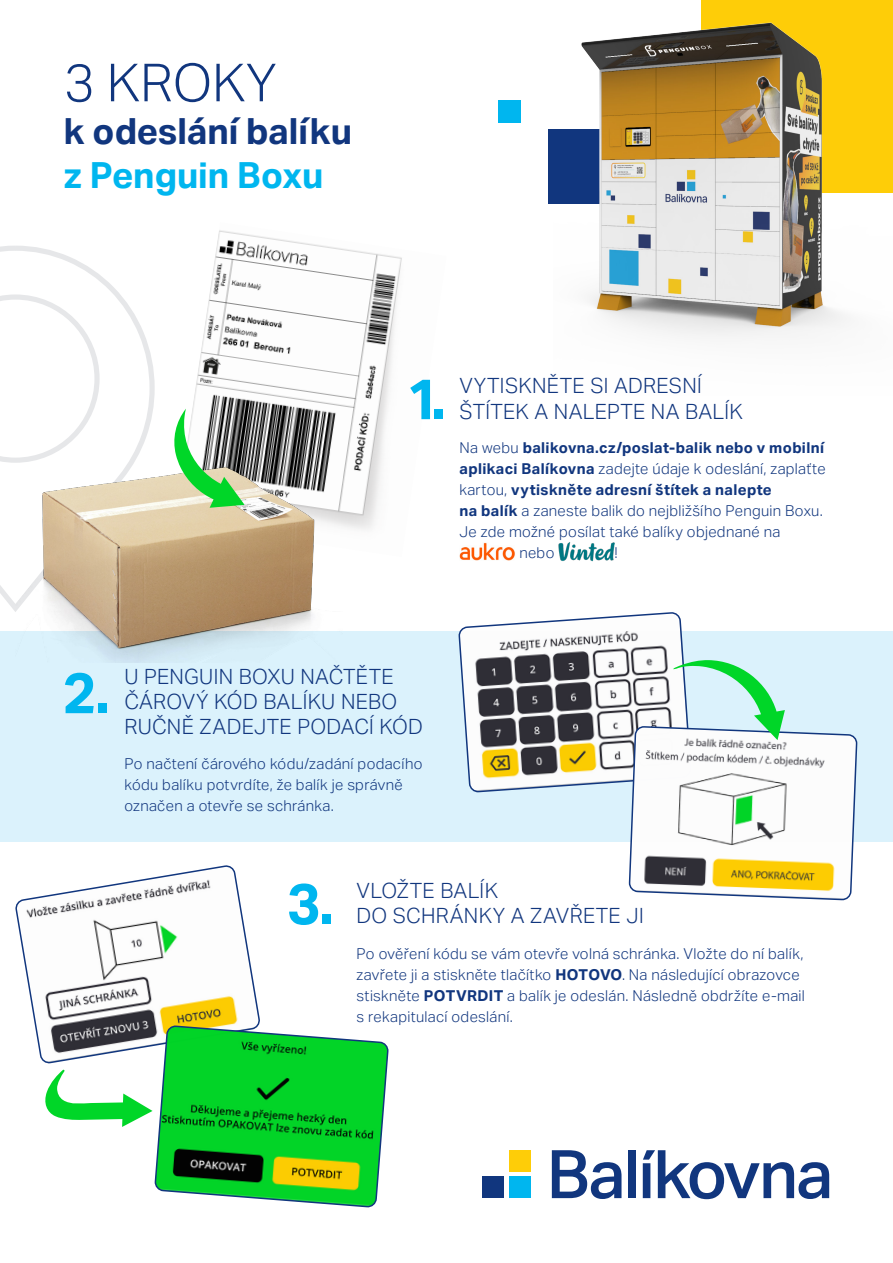
<style>
.page{position:relative;width:893px;height:1263px;background:#fff}
.page>*{position:absolute;margin:0;border:0;box-sizing:border-box;transform-origin:0 0}
.Normální{font:700 57px "Aktiv Grotesk";color:#00b6ef}
.t1{font:300 52.5px "Aktiv Grotesk";color:#11367e}
.t2{font:700 36px/43.2px "Aktiv Grotesk";color:#11367e}
.Normální-2{font:300 21px/25.2px "Aktiv Grotesk";letter-spacing:.015em;color:#11367e}
.Normální-3{font:300 15px/21px "Aktiv Grotesk";letter-spacing:.02em;color:#11367e}
.Normální-4{font:700 15px "Aktiv Grotesk";letter-spacing:.025em;color:#11367e}
.s1{color:#00b6ef}
.s2{font-weight:300}
.s3{font-weight:700}
</style>
<div class="page">
<svg style="left:0;top:246px;width:155px;height:365px"></svg>
<div style="left:549px;top:129px;width:74px;height:74px;background:#11367e"></div>
<div style="left:498px;top:100px;width:23px;height:23px;background:#00b6ef"></div>
<img style="left:554px;top:0;width:339px;height:337px">
<img style="left:192px;top:230px;width:210px;height:300px">
<div style="left:0;top:631px;width:893px;height:211px;background:#dbf2fc"></div>
<img style="left:459px;top:543px;width:56px;height:17px">
<img style="left:558px;top:542px;width:56px;height:20px">
<svg style="left:16px;top:865px;width:244px;height:196px"></svg>
<div style="left:509px;top:1177px;width:22px;height:21px;background:#00b6ef"></div>
<div style="left:483px;top:1177px;width:21px;height:21px;background:#11367e"></div>
<div style="left:509px;top:1150px;width:22px;height:21px;background:#fecd08"></div>
<svg style="left:552px;top:1150px;width:69px;height:49px"></svg>
<div style="left:628px;top:1150px;width:8px;height:48px;background:#11367e"></div>
<svg style="left:643px;top:1150px;width:186px;height:49px"></svg>
<img style="left:15px;top:453px;width:328px;height:210px">
<svg style="left:459px;top:613px;width:399px;height:288px"></svg>
<svg style="left:43px;top:1025px;width:346px;height:183px"></svg>
<svg style="left:172px;top:409px;width:73px;height:99px"></svg>
<p class="t1" style="left:64px;top:52px;width:214px">3 KROKY</p>
<p class="t2" style="left:64px;top:110px;width:290px">k odeslání balíku <span class="s1">z Penguin Boxu</span></p>
<p class="Normální" style="left:406px;top:366px;width:42px">1.</p>
<p class="Normální-2" style="left:459px;top:374px;width:285px">VYTISKNĚTE SI ADRESNÍ<br>ŠTÍTEK A NALEPTE NA BALÍK</p>
<p class="Normální-4" style="left:459px;top:439px;width:366px"><span class="s2">Na webu</span> balikovna.cz/poslat-balik nebo v mobilní</p>
<p class="Normální-3" style="left:459px;top:458px;width:368px"><span class="s3">aplikaci Balíkovna</span> zadejte údaje k odeslání, zaplaťte</p>
<p class="Normální-4" style="left:459px;top:481px;width:314px"><span class="s2">kartou,</span> vytiskněte adresní štítek a nalepte</p>
<p class="Normální-3" style="left:459px;top:500px;width:365px"><span class="s3">na balík</span> a zaneste balik do nejbližšího Penguin Boxu.</p>
<p class="Normální-3" style="left:459px;top:521px;width:322px">Je zde možné posílat také balíky objednané na</p>
<p class="Normální-3" style="left:519px;top:542px;width:37px">nebo</p>
<p class="Normální-3" style="left:614px;top:542px;width:5px">!</p>
<p class="Normální" style="left:62px;top:660px;width:49px">2.</p>
<p class="Normální-2" style="left:124px;top:664px;width:300px">U PENGUIN BOXU NAČTĚTE<br>ČÁROVÝ KÓD BALÍKU NEBO<br>RUČNĚ ZADEJTE PODACÍ KÓD</p>
<p class="Normální-3" style="left:124px;top:753px;width:300px">Po načtení čárového kódu/zadání podacího kódu balíku potvrdíte, že balík je správně označen a otevře se schránka.</p>
<p class="Normální" style="left:287px;top:871px;width:49px">3.</p>
<p class="Normální-2" style="left:357px;top:878px;width:289px">VLOŽTE BALÍK<br>DO SCHRÁNKY A ZAVŘETE JI</p>
<p class="Normální-3" style="left:357px;top:943px;width:450px">Po ověření kódu se vám otevře volná schránka. Vložte do ní balík, zavřete ji a stiskněte tlačítko <span class="s3">HOTOVO</span>. Na následující obrazovce stiskněte <span class="s3">POTVRDIT</span> a balík je odeslán. Následně obdržíte e-mail s rekapitulací odeslání.</p>
</div>
